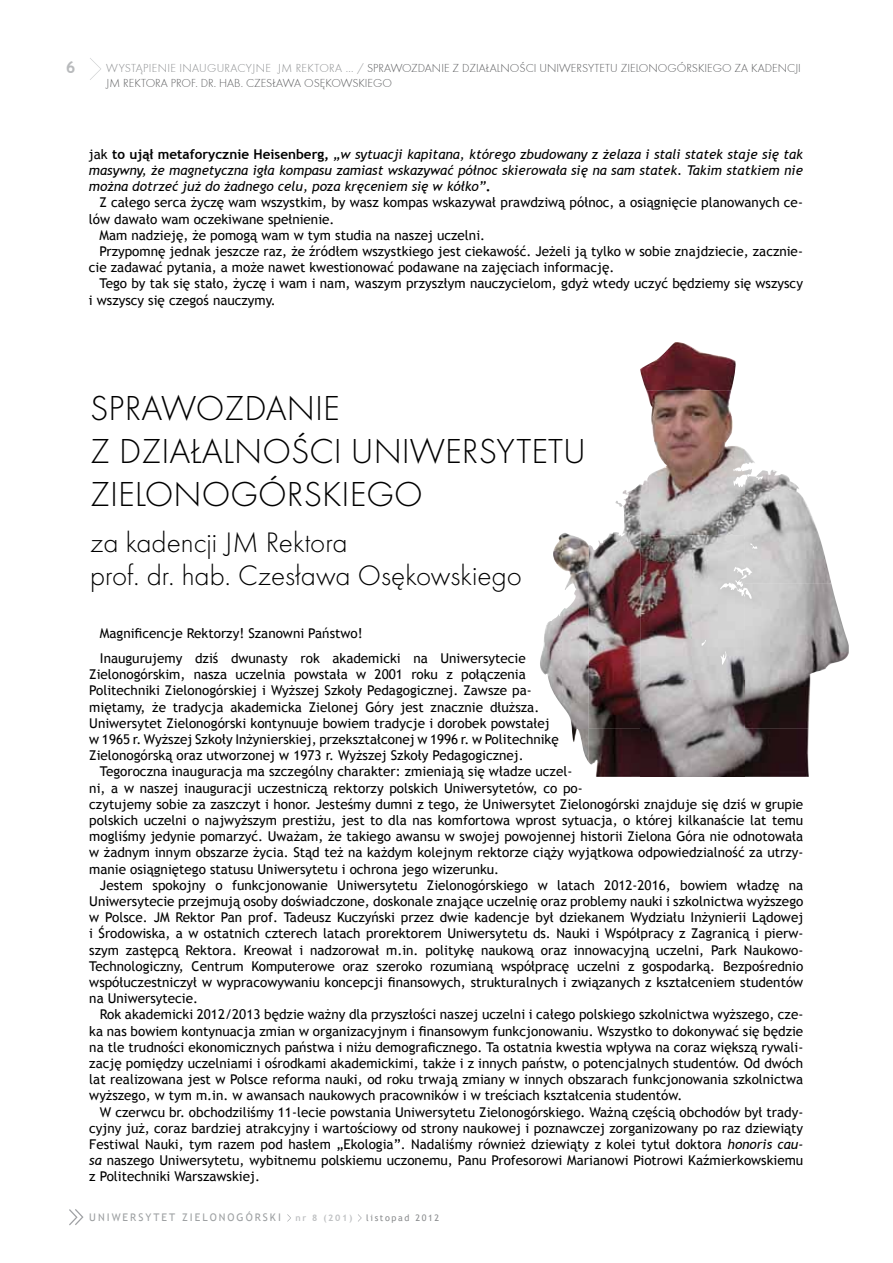
<style>
.page{position:relative;width:893px;height:1263px;background:#fff}
.page>*{position:absolute;margin:0;border:0;box-sizing:border-box;transform-origin:0 0}
.t1{font:36px/43.2px "Futur TEE Lig";color:#000}
.t2{font:29.25px/33px "Futur TEE Lig";color:#000}
.t3{font:700 16.5px "Trebuchet MS";color:#b8babc}
.t4{font:13.5px/16.2px "Trebuchet MS";color:#000}
.t5{font:italic 13.5px/16.2px "Trebuchet MS";color:#000;text-align:justify}
.t6{font:12px/14.4px "Futura TEE Ligh";color:#58595b}
.t7{font:10.5px "Trebuchet MS";letter-spacing:.19em;color:#9da0a2}
.t8{font:9px "Trebuchet MS";letter-spacing:.18em;color:#8a8c8e}
.t9{font:700 9px "Trebuchet MS";color:#c0c2c4}
.s1{color:#8a8c8e}
.s2{font-style:normal}
.s3{font-weight:700;font-style:normal}
.s4{font-style:italic}
</style>
<div class="page">
<svg style="left:90px;top:58px;width:11px;height:22px"></svg>
<svg style="left:287px;top:1214px;width:4px;height:8px"></svg>
<svg style="left:358px;top:1214px;width:4px;height:8px"></svg>
<svg style="left:69px;top:1209px;width:15px;height:16px"></svg>
<img style="left:640px;top:342px;width:96px;height:48px">
<img style="left:641px;top:390px;width:104px;height:387px">
<img style="left:588px;top:484px;width:53px;height:293px">
<img style="left:745px;top:450px;width:86px;height:133px">
<img style="left:540px;top:533px;width:49px;height:229px">
<img style="left:745px;top:583px;width:104px;height:145px">
<img style="left:745px;top:728px;width:64px;height:49px">
<p class="t3" style="left:66px;top:57px;width:11px">6</p>
<p class="t6" style="left:106px;top:61px;width:696px"><span class="s1">WYST¥PIENIE INAUGURACYJNE JM REKTORA ... /</span> SPRAWOZDANIE Z DZIA£ALNOŒCI UNIWERSYTETU ZIELONOGÓRSKIEGO ZA KADENCJI<br>JM REKTORA PROF. DR. HAB. CZES£AWA OSÊKOWSKIEGO</p>
<p class="t5" style="left:89px;top:146px;width:715px"><span class="s2">jak</span> <span class="s3">to ujął metaforycznie Heisenberg,</span> „w sytuacji kapitana, którego zbudowany z żelaza i stali statek staje się tak masywny, że magnetyczna igła kompasu zamiast wskazywać północ skierowała się na sam statek. Takim statkiem nie można dotrzeć już do żadnego celu, poza kręceniem się w kółko”<span class="s3">.</span></p>
<p class="t4" style="left:100px;top:195px;width:705px">Z całego serca życzę wam wszystkim, by wasz kompas wskazywał prawdziwą północ, a osiągnięcie planowanych ce-</p>
<p class="t4" style="left:89px;top:211px;width:247px">lów dawało wam oczekiwane spełnienie.</p>
<p class="t4" style="left:100px;top:227px;width:387px">Mam nadzieję, że pomogą wam w tym studia na naszej uczelni.</p>
<p class="t4" style="left:100px;top:243px;width:705px">Przypomnę jednak jeszcze raz, że źródłem wszystkiego jest ciekawość. Jeżeli ją tylko w sobie znajdziecie, zacznie-</p>
<p class="t4" style="left:89px;top:259px;width:527px">cie zadawać pytania, a może nawet kwestionować podawane na zajęciach informację.</p>
<p class="t4" style="left:100px;top:276px;width:705px">Tego by tak się stało, życzę i wam i nam, waszym przyszłym nauczycielom, gdyż wtedy uczyć będziemy się wszyscy</p>
<p class="t4" style="left:89px;top:292px;width:188px">i wszyscy się czegoś nauczymy.</p>
<h1 class="t1" style="left:90px;top:387px;width:497px">SPRAWOZDANIE<br>Z DZIAŁALNOŚCI UNIWERSYTETU<br>ZIELONOGÓRSKIEGO</h1>
<h2 class="t2" style="left:90px;top:526px;width:433px">za kadencji JM Rektora<br>prof. dr. hab. Czesława Osękowskiego</h2>
<p class="t4" style="left:100px;top:621px;width:427px;line-height:24.8px">Magnificencje Rektorzy! Szanowni Państwo!<br>Inaugurujemy dziś dwunasty rok akademicki na Uniwersytecie</p>
<p class="t4" style="left:89px;top:666px;width:471px">Zielonogórskim, nasza uczelnia powstała w 2001 roku z połączenia Politechniki Zielonogórskiej i Wyższej Szkoły Pedagogicznej. Zawsze pa&shy;miętamy, że tradycja akademicka Zielonej Góry jest znacznie dłuższa.<br>Uniwersytet Zielonogórski kontynuuje bowiem tradycje i dorobek powstałej w 1965 r. Wyższej Szkoły Inżynierskiej, przekształconej w 1996 r. w Politechnikę Zielonogórską oraz utworzonej w 1973 r. Wyższej Szkoły Pedagogicznej.</p>
<p class="t4" style="left:89px;top:764px;width:716px;text-indent:11px">Tegoroczna inauguracja ma szczególny charakter: zmieniają się władze uczel-<br>ni, a w naszej inauguracji uczestniczą rektorzy polskich Uniwersytetów, co po-<br>czytujemy sobie za zaszczyt i honor. Jesteśmy dumni z tego, że Uniwersytet Zielonogórski znajduje się dziś w grupie polskich uczelni o najwyższym prestiżu, jest to dla nas komfortowa wprost sytuacja, o której kilkanaście lat temu mogliśmy jedynie pomarzyć. Uważam, że takiego awansu w swojej powojennej historii Zielona Góra nie odnotowała w żadnym innym obszarze życia. Stąd też na każdym kolejnym rektorze ciąży wyjątkowa odpowiedzialność za utrzy&shy;manie osiągniętego statusu Uniwersytetu i ochrona jego wizerunku.</p>
<p class="t4" style="left:89px;top:877px;width:716px;text-align:justify;text-indent:11px">Jestem spokojny o funkcjonowanie Uniwersytetu Zielonogórskiego w latach 2012-2016, bowiem władzę na Uniwersytecie przejmują osoby doświadczone, doskonale znające uczelnię oraz problemy nauki i szkolnictwa wyższego w Polsce. JM Rektor Pan prof. Tadeusz Kuczyński przez dwie kadencje był dziekanem Wydziału Inżynierii Lądowej i Środowiska, a w ostatnich czterech latach prorektorem Uniwersytetu ds. Nauki i Współpracy z Zagranicą i pierw&shy;szym zastępcą Rektora. Kreował i nadzorował m.in. politykę naukową oraz innowacyjną uczelni, Park Naukowo-Technologiczny, Centrum Komputerowe oraz szeroko rozumianą współpracę uczelni z gospodarką. Bezpośrednio współuczestniczył w wypracowywaniu koncepcji finansowych, strukturalnych i związanych z kształceniem studentów na Uniwersytecie.</p>
<p class="t4" style="left:89px;top:1007px;width:715px;text-align:justify;text-indent:11px">Rok akademicki 2012/2013 będzie ważny dla przyszłości naszej uczelni i całego polskiego szkolnictwa wyższego, cze&shy;ka nas bowiem kontynuacja zmian w organizacyjnym i finansowym funkcjonowaniu. Wszystko to dokonywać się będzie na tle trudności ekonomicznych państwa i niżu demograficznego. Ta ostatnia kwestia wpływa na coraz większą rywali&shy;zację pomiędzy uczelniami i ośrodkami akademickimi, także i z innych państw, o potencjalnych studentów. Od dwóch lat realizowana jest w Polsce reforma nauki, od roku trwają zmiany w innych obszarach funkcjonowania szkolnictwa wyższego, w tym m.in. w awansach naukowych pracowników i w treściach kształcenia studentów.</p>
<p class="t4" style="left:89px;top:1104px;width:716px;text-align:justify;text-indent:11px">W czerwcu br. obchodziliśmy 11-lecie powstania Uniwersytetu Zielonogórskiego. Ważną częścią obchodów był trady&shy;cyjny już, coraz bardziej atrakcyjny i wartościowy od strony naukowej i poznawczej zorganizowany po raz dziewiąty Festiwal Nauki, tym razem pod hasłem „Ekologia”. Nadaliśmy również dziewiąty z kolei tytuł doktora <span class="s4">honoris cau&shy;sa</span> naszego Uniwersytetu, wybitnemu polskiemu uczonemu, Panu Profesorowi Marianowi Piotrowi Kaźmierkowskiemu z Politechniki Warszawskiej.</p>
<p class="t7" style="left:89px;top:1211px;width:193px">UNIWERSYTET ZIELONOGÓRSKI</p>
<p class="t9" style="left:295px;top:1212px;width:58px">nr 8 (201)</p>
<p class="t8" style="left:366px;top:1212px;width:75px">listopad 2012</p>
</div>
